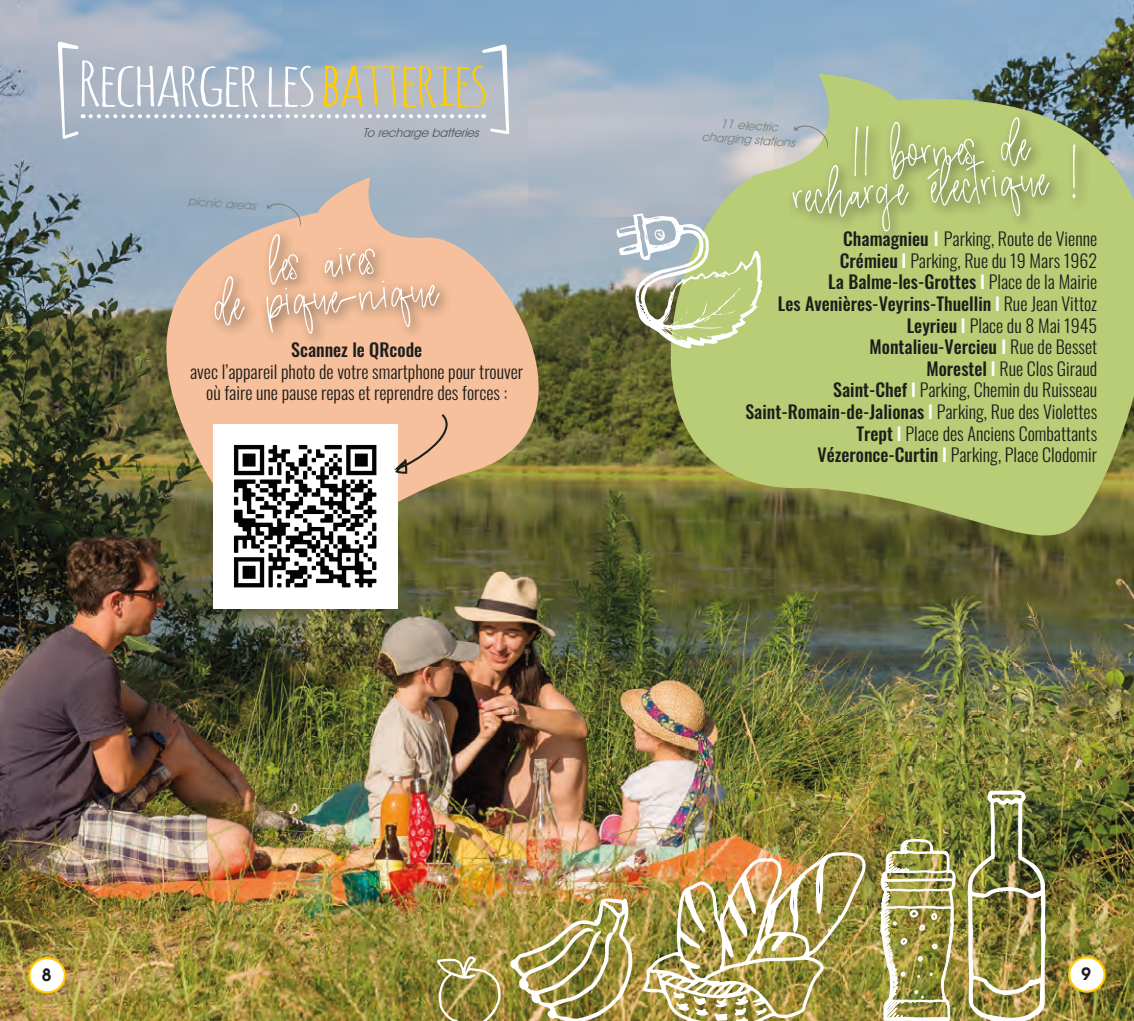
<style>
.page{position:relative;width:1134px;height:1021px;background:#fff}
.page>*{position:absolute;margin:0;border:0;box-sizing:border-box;transform-origin:0 0}
.t1{font:94px "amethyst";color:#fff}
.t2{font:60px "Amatic SC";letter-spacing:-.06em;color:#fff;scale:1.5 1}
.t3{font:300 18px "Oswald";color:#1d1d1b}
.t4{font:500 18px "Oswald";color:#1d1d1b}
.t5{font:700 17.4px "Avant Garde";color:#1d1d1b}
.t6{font:italic 12.2px "Avant Garde IT Cby BT";color:#7f8081}
.t7{font:italic 12.2px "Avant Garde IT Cby BT";color:#57575a}
.s1{color:#fc0}
.s2{font-weight:500}
.s3{font-family:"Avant Garde";font-weight:700;font-size:19.8px;color:#fff}
.s4{font-weight:300}
</style>
<div class="page">
<img style="left:0;top:0;width:1134px;height:1020px">
<svg style="left:591px;top:71px;width:543px;height:487px;background:#a1af72"></svg>
<div style="left:786px;top:111px;width:304px;height:134px;background:#1d1d1b;opacity:.75"></div>
<svg style="left:620px;top:213px;width:143px;height:136px;background:#b6c196"></svg>
<svg style="left:58px;top:42px;width:26px;height:97px;background:#b7c0cc"></svg>
<svg style="left:91px;top:44px;width:418px;height:90px;background:#adb8c7"></svg>
<svg style="left:793px;top:124px;width:35px;height:25px"></svg>
<div style="left:29px;top:958px;width:36px;height:34px;background:#fff;border-radius:50%"></div>
<div style="left:28px;top:957px;width:38px;height:36px;border:2px solid #fc0;border-radius:50%"></div>
<div style="left:1069px;top:957px;width:35px;height:34px;background:#fff;border-radius:50%"></div>
<div style="left:1068px;top:956px;width:38px;height:36px;border:2px solid #fc0;border-radius:50%"></div>
<svg style="left:24px;top:177px;width:596px;height:394px;background:#90886f"></svg>
<div style="left:208px;top:228px;width:245px;height:120px;background:#1d1d1b;opacity:.75"></div>
<img style="left:213px;top:424px;width:185px;height:184px">
<svg style="left:394px;top:414px;width:57px;height:60px;background:#e6b897"></svg>
<img style="left:642px;top:852px;width:224px;height:168px">
<img style="left:437px;top:955px;width:64px;height:65px">
<img style="left:879px;top:839px;width:77px;height:181px">
<img style="left:509px;top:898px;width:124px;height:122px">
<img style="left:967px;top:773px;width:80px;height:247px">
<svg style="left:266px;top:202px;width:35px;height:25px"></svg>
<p class="t2" style="left:77px;top:45px;width:277px">Recharger les<span class="s1">batteries</span></p>
<p class="t7" style="left:363px;top:125px;width:121px">To recharge batteries</p>
<p class="t6" style="left:189px;top:194px;width:69px;rotate:4deg">picnic areas</p>
<p class="t1" style="left:265px;top:211px;width:111px;rotate:-4deg">les aires</p>
<p class="t1" style="left:210px;top:251px;width:226px;rotate:-4deg">de pique-nique</p>
<p class="t4" style="left:291px;top:340px;width:132px">Scannez le QRcode</p>
<p class="t3" style="left:190px;top:355px;width:335px">avec l’appareil photo de votre smartphone pour trouver</p>
<p class="t3" style="left:206px;top:377px;width:303px">où faire une pause repas et reprendre des forces :</p>
<p class="t1" style="left:849px;top:102px;width:179px;rotate:-4deg">11 bornes de</p>
<p class="t6" style="left:721px;top:116px;width:59px;rotate:4deg">11 electric</p>
<p class="t6" style="left:702px;top:129px;width:95px;rotate:4deg">charging stations</p>
<p class="t1" style="left:790px;top:142px;width:290px;rotate:-4deg">recharge électrique !</p>
<p class="t3" style="left:843px;top:223px;width:255px"><span class="s2">Chamagnieu</span> <span class="s3">I</span> Parking, Route de Vienne</p>
<p class="t3" style="left:840px;top:244px;width:259px"><span class="s2">Crémieu</span> <span class="s3">I</span> Parking, Rue du 19 Mars 1962</p>
<p class="t4" style="left:828px;top:273px;width:270px">La Balme-les-Grottes <span class="s3">I</span> <span class="s4">Place de la Mairie</span></p>
<p class="t4" style="left:778px;top:294px;width:321px">Les Avenières-Veyrins-Thuellin <span class="s3">I</span> <span class="s4">Rue Jean Vittoz</span></p>
<p class="t3" style="left:907px;top:309px;width:192px"><span class="s2">Leyrieu</span> <span class="s3">I</span> Place du 8 Mai 1945</p>
<p class="t4" style="left:869px;top:337px;width:229px">Montalieu-Vercieu <span class="s3">I</span> <span class="s4">Rue de Besset</span></p>
<p class="t3" style="left:926px;top:352px;width:172px"><span class="s2">Morestel</span> <span class="s3">I</span> Rue Clos Giraud</p>
<p class="t3" style="left:833px;top:374px;width:266px"><span class="s2">Saint-Chef</span> <span class="s3">I</span> Parking, Chemin du Ruisseau</p>
<p class="t4" style="left:745px;top:402px;width:353px">Saint-Romain-de-Jalionas <span class="s3">I</span> <span class="s4">Parking, Rue des Violettes</span></p>
<p class="t3" style="left:856px;top:417px;width:242px"><span class="s2">Trept</span> <span class="s3">I</span> Place des Anciens Combattants</p>
<p class="t3" style="left:818px;top:439px;width:281px"><span class="s2">Vézeronce-Curtin</span> <span class="s3">I</span> Parking, Place Clodomir</p>
<p class="t5" style="left:42px;top:962px;width:11px">8</p>
<p class="t5" style="left:1081px;top:961px;width:11px">9</p>
</div>
